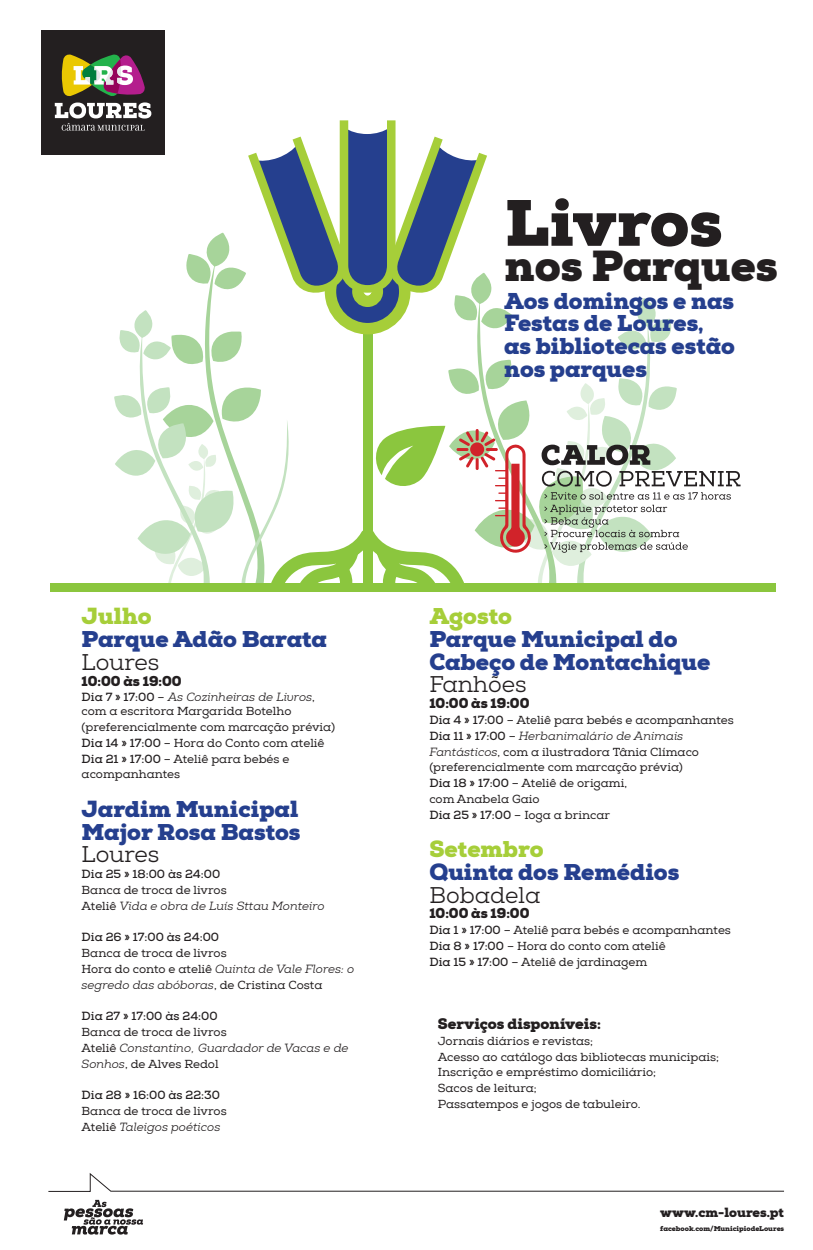
<style>
.page{position:relative;width:813px;height:1250px;background:#fff}
.page>*{position:absolute;margin:0;border:0;box-sizing:border-box;transform-origin:0 0}
.t1{font:900 65.38px "Nexa Slab";color:#231f20}
.t2{font:900 43.25px "Nexa Slab";color:#231f20}
.t3{font:900 22.75px/22.8px "Nexa Slab";color:#253f8e}
.t4{font:900 22.75px "Nexa Slab";color:#a6ce39}
.t5{font:22.75px "Nexa Slab";color:#231f20}
.t6{font:900 14.75px "Nexa Slab";color:#231f20}
.t7{font:900 13.88px "Nexa Slab";color:#231f20}
.t8{font:900 13px "Nexa Slab";color:#231f20}
.t9{font:11.88px/15.8px "Nexa Slab";color:#231f20}
.t10{font:italic 11.88px/15.8px "Nexa Slab";color:#231f20}
.t11{font:700 11.88px "Nexa Slab";color:#231f20}
.t12{font:900 7px "Nexa Slab";color:#231f20}
.s1{font-weight:700;font-style:normal}
.s2{font-style:normal}
.s3{font-weight:700}
.s4{font-style:italic}
.s5{font-weight:400;color:#231f20}
</style>
<div class="page">
<svg style="left:48px;top:1173px;width:736px;height:19px"></svg>
<div style="left:41px;top:30px;width:124px;height:125px;background:#231f20"></div>
<svg style="left:61px;top:54px;width:84px;height:42px"></svg>
<svg style="left:64px;top:1200px;width:79px;height:35px"></svg>
<svg style="left:55px;top:102px;width:685px;height:481px"></svg>
<div style="left:50px;top:583px;width:725px;height:9px;background:#8bc63e"></div>
<p class="t1" style="left:504px;top:182px;width:219px">Livros</p>
<p class="t2" style="left:504px;top:238px;width:275px">nos Parques</p>
<p class="t3" style="left:504px;top:289px;width:231px">Aos domingos e nas<br>Festas de Loures,</p>
<p class="t3" style="left:504px;top:335px;width:232px">as bibliotecas estão</p>
<p class="t3" style="left:504px;top:358px;width:144px">nos parques</p>
<p class="t4" style="left:82px;top:602px;width:71px">Julho</p>
<p class="t3" style="left:82px;top:628px;width:247px">Parque Adão Barata</p>
<p class="t5" style="left:82px;top:648px;width:79px">Loures</p>
<p class="t7" style="left:82px;top:672px;width:101px">10:00 às 19:00</p>
<p class="t10" style="left:82px;top:690px;width:235px"><span class="s1">Dia 7 » 17:00</span> <span class="s2">–</span> As Cozinheiras de Livros<span class="s2">,</span></p>
<p class="t9" style="left:82px;top:703px;width:211px">com a escritora Margarida Botelho</p>
<p class="t9" style="left:82px;top:719px;width:255px">(preferencialmente com marcação prévia)<br><span class="s3">Dia 14 » 17:00</span> – Hora do Conto com ateliê</p>
<p class="t9" style="left:82px;top:751px;width:209px"><span class="s3">Dia 21 » 17:00</span> – Ateliê para bebés e acompanhantes</p>
<p class="t3" style="left:82px;top:798px;width:218px">Jardim Municipal</p>
<p class="t3" style="left:82px;top:820px;width:220px">Major Rosa Bastos</p>
<p class="t5" style="left:82px;top:841px;width:79px">Loures</p>
<p class="t11" style="left:82px;top:867px;width:140px">Dia 25 » 18:00 às 24:00</p>
<p class="t9" style="left:82px;top:882px;width:147px">Banca de troca de livros</p>
<p class="t10" style="left:82px;top:898px;width:245px"><span class="s2">Ateliê</span> Vida e obra de Luís Sttau Monteiro</p>
<p class="t11" style="left:82px;top:930px;width:139px">Dia 26 » 17:00 às 24:00</p>
<p class="t9" style="left:82px;top:945px;width:147px">Banca de troca de livros</p>
<p class="t10" style="left:82px;top:961px;width:274px"><span class="s2">Hora do conto e ateliê</span> Quinta de Vale Flores: o segredo das abóboras<span class="s2">, de Cristina Costa</span></p>
<p class="t11" style="left:82px;top:1009px;width:138px">Dia 27 » 17:00 às 24:00</p>
<p class="t9" style="left:82px;top:1024px;width:147px">Banca de troca de livros</p>
<p class="t10" style="left:82px;top:1040px;width:268px"><span class="s2">Ateliê</span> Constantino, Guardador de Vacas e de<br>Sonhos<span class="s2">, de Alves Redol</span></p>
<p class="t11" style="left:82px;top:1088px;width:140px">Dia 28 » 16:00 às 22:30</p>
<p class="t9" style="left:82px;top:1103px;width:147px">Banca de troca de livros</p>
<p class="t10" style="left:82px;top:1119px;width:140px"><span class="s2">Ateliê</span> Taleigos poéticos</p>
<p class="t4" style="left:429px;top:602px;width:84px">Agosto</p>
<p class="t3" style="left:429px;top:628px;width:282px">Parque Municipal do<br>Cabeço de Montachique</p>
<p class="t5" style="left:429px;top:671px;width:99px">Fanhões</p>
<p class="t7" style="left:429px;top:695px;width:101px">10:00 às 19:00</p>
<p class="t9" style="left:429px;top:712px;width:306px"><span class="s3">Dia 4 » 17:00</span> – Ateliê para bebés e acompanhantes</p>
<p class="t10" style="left:429px;top:728px;width:255px"><span class="s1">Dia 11 » 17:00</span> <span class="s2">–</span> Herbanimalário de Animais</p>
<p class="t9" style="left:429px;top:744px;width:271px"><span class="s4">Fantásticos</span>, com a ilustradora Tânia Clímaco</p>
<p class="t9" style="left:429px;top:760px;width:255px">(preferencialmente com marcação prévia)</p>
<p class="t9" style="left:429px;top:775px;width:199px"><span class="s3">Dia 18 » 17:00</span> – Ateliê de origami,</p>
<p class="t9" style="left:429px;top:791px;width:112px">com Anabela Gaio</p>
<p class="t9" style="left:429px;top:807px;width:182px"><span class="s3">Dia 25 » 17:00</span> – Ioga a brincar</p>
<p class="t4" style="left:429px;top:835px;width:116px">Setembro</p>
<p class="t3" style="left:429px;top:861px;width:251px">Quinta dos Remédios<br><span class="s5">Bobadela</span></p>
<p class="t7" style="left:429px;top:905px;width:101px">10:00 às 19:00</p>
<p class="t9" style="left:429px;top:923px;width:303px"><span class="s3">Dia 1 » 17:00</span> – Ateliê para bebés e acompanhantes</p>
<p class="t9" style="left:429px;top:938px;width:238px"><span class="s3">Dia 8 » 17:00</span> – Hora do conto com ateliê</p>
<p class="t9" style="left:429px;top:954px;width:219px"><span class="s3">Dia 15 » 17:00</span> – Ateliê de jardinagem</p>
<p class="t6" style="left:438px;top:1015px;width:164px">Serviços disponíveis:</p>
<p class="t9" style="left:438px;top:1033px;width:157px">Jornais diários e revistas;</p>
<p class="t9" style="left:438px;top:1049px;width:283px">Acesso ao catálogo das bibliotecas municipais;</p>
<p class="t9" style="left:438px;top:1065px;width:220px">Inscrição e empréstimo domiciliário;</p>
<p class="t9" style="left:438px;top:1081px;width:101px">Sacos de leitura;</p>
<p class="t9" style="left:438px;top:1096px;width:204px">Passatempos e jogos de tabuleiro.</p>
<p class="t8" style="left:660px;top:1204px;width:125px">www.cm-loures.pt</p>
<p class="t12" style="left:660px;top:1224px;width:125px">facebook.com/MunicipiodeLoures</p>
</div>
